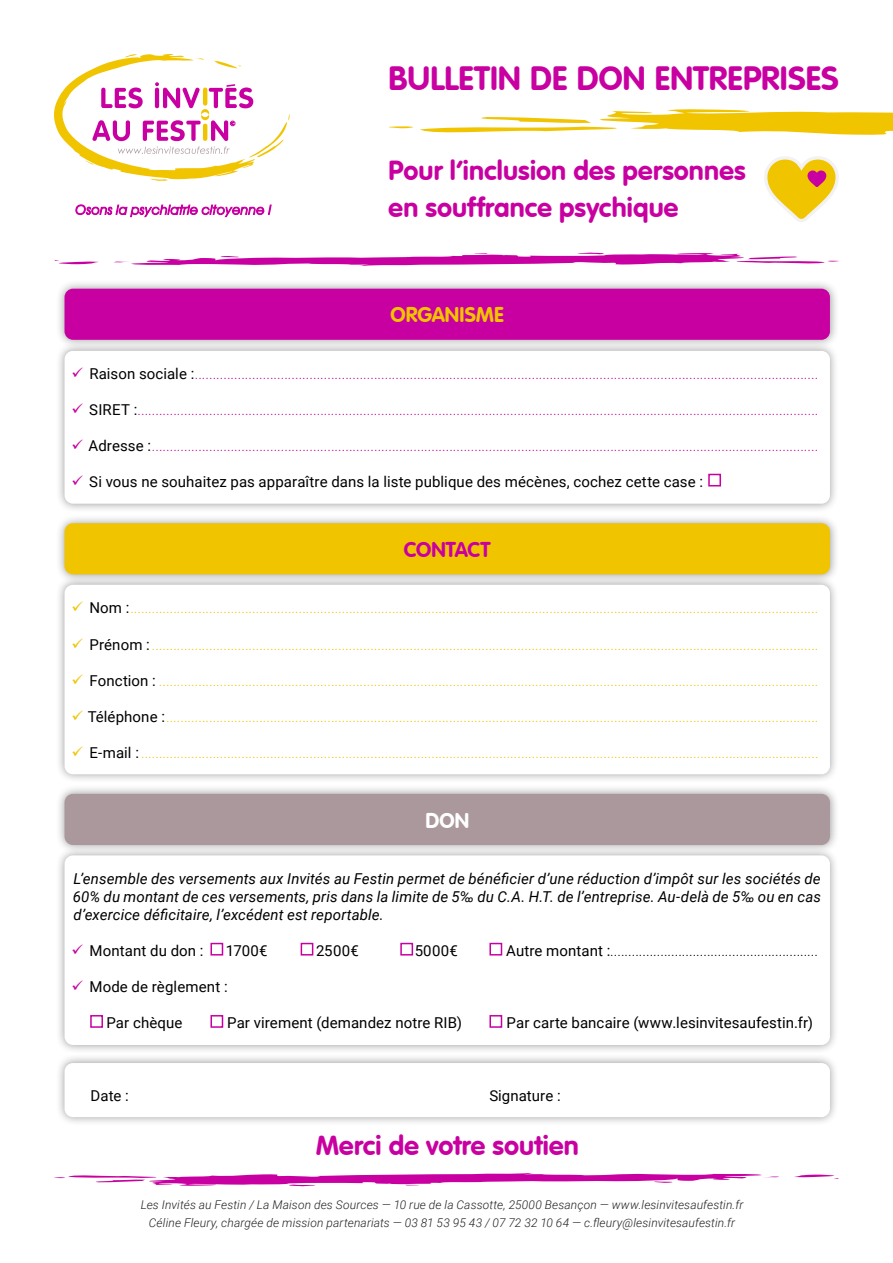
<style>
.page{position:relative;width:893px;height:1263px;background:#fff}
.page>*{position:absolute;margin:0;border:0;box-sizing:border-box;transform-origin:0 0}
.t1{font:700 33px "Rounded";color:#c800a1}
.t2{font:700 27px "Rounded";letter-spacing:.005em;color:#c800a1}
.t3{font:700 21px "Rounded";color:#f1c400}
.t4{font:700 21px "Rounded";letter-spacing:-.01em;color:#c800a1}
.t5{font:700 21px "Rounded";color:#fff}
.t6{font:300 15px "Roboto";color:#f1c400}
.t7{font:300 15px "Roboto";color:#c800a1}
.Body{font:italic 15px/18px "Roboto";letter-spacing:.01em;color:#000;text-align:justify}
.Body-2{font:15px "Roboto";letter-spacing:.005em;color:#000}
.t8{font:300 15px "Roboto";color:#000}
.t9{font:italic 300 12px "Roboto";letter-spacing:.01em;color:#231f20}
.s1{font-weight:400;color:#000}
.s2{font-weight:400}
</style>
<div class="page">
<div style="left:56px;top:1054px;width:783px;height:72px;background:#231f20;opacity:.45"></div>
<div style="left:65px;top:1063px;width:765px;height:54px;background:#fff;border-radius:9px"></div>
<div style="left:56px;top:846px;width:783px;height:208px;background:#231f20;opacity:.45"></div>
<div style="left:65px;top:855px;width:765px;height:190px;background:#fff;border-radius:9px"></div>
<div style="left:56px;top:576px;width:783px;height:208px;background:#231f20;opacity:.45"></div>
<div style="left:65px;top:585px;width:765px;height:189px;background:#fff;border-radius:9px"></div>
<div style="left:56px;top:342px;width:783px;height:171px;background:#231f20;opacity:.45"></div>
<div style="left:65px;top:351px;width:765px;height:153px;background:#fff;border-radius:9px"></div>
<div style="left:55px;top:785px;width:784px;height:69px;background:#231f20;opacity:.45"></div>
<div style="left:65px;top:794px;width:765px;height:51px;background:#ab989d;border-radius:9px"></div>
<div style="left:55px;top:514px;width:784px;height:69px;background:#231f20;opacity:.45"></div>
<div style="left:65px;top:523px;width:765px;height:51px;background:#f1c400;border-radius:9px"></div>
<div style="left:55px;top:280px;width:784px;height:69px;background:#231f20;opacity:.45"></div>
<div style="left:65px;top:289px;width:765px;height:51px;background:#c800a1;border-radius:9px"></div>
<svg style="left:794px;top:1174px;width:45px;height:5px"></svg>
<svg style="left:54px;top:1173px;width:725px;height:13px"></svg>
<svg style="left:54px;top:260px;width:45px;height:4px"></svg>
<svg style="left:114px;top:253px;width:725px;height:13px"></svg>
<svg style="left:764px;top:157px;width:75px;height:65px"></svg>
<svg style="left:388px;top:109px;width:505px;height:26px"></svg>
<div style="left:489px;top:1015px;width:13px;height:13px;border:2px solid #c800a1"></div>
<div style="left:210px;top:1015px;width:13px;height:13px;border:2px solid #c800a1"></div>
<div style="left:90px;top:1015px;width:13px;height:13px;border:2px solid #c800a1"></div>
<div style="left:489px;top:943px;width:13px;height:12px;border:2px solid #c800a1"></div>
<div style="left:400px;top:943px;width:13px;height:12px;border:2px solid #c800a1"></div>
<div style="left:301px;top:943px;width:12px;height:12px;border:2px solid #c800a1"></div>
<div style="left:210px;top:943px;width:13px;height:12px;border:2px solid #c800a1"></div>
<div style="left:708px;top:474px;width:13px;height:12px;border:2px solid #c800a1"></div>
<svg style="left:54px;top:54px;width:236px;height:127px"></svg>
<svg style="left:76px;top:205px;width:195px;height:12px"></svg>
<h1 class="t1" style="left:389px;top:59px;width:452px">BULLETIN DE DON ENTREPRISES</h1>
<h2 class="t2" style="left:389px;top:155px;width:358px">Pour l’inclusion des personnes</h2>
<h2 class="t2" style="left:389px;top:191px;width:291px">en souffrance psychique</h2>
<h3 class="t3" style="left:390px;top:303px;width:115px">ORGANISME</h3>
<p class="t7" style="left:89px;top:363px;width:730px"><span class="s1">Raison sociale :</span>..............................................................................................................................................................................</p>
<p class="t7" style="left:89px;top:399px;width:731px"><span class="s1">SIRET :</span>..............................................................................................................................................................................................</p>
<p class="t7" style="left:89px;top:435px;width:731px"><span class="s1">Adresse :</span>..........................................................................................................................................................................................</p>
<p class="Body-2" style="left:89px;top:471px;width:615px">Si vous ne souhaitez pas apparaître dans la liste publique des mécènes, cochez cette case :</p>
<h3 class="t4" style="left:404px;top:537px;width:88px">CONTACT</h3>
<p class="t6" style="left:89px;top:598px;width:730px"><span class="s1">Nom :</span>................................................................................................................................................................................................</p>
<p class="t6" style="left:89px;top:634px;width:730px"><span class="s1">Prénom :</span> ..........................................................................................................................................................................................</p>
<p class="t6" style="left:89px;top:670px;width:730px"><span class="s1">Fonction :</span> ........................................................................................................................................................................................</p>
<p class="t6" style="left:88px;top:706px;width:732px"><span class="s1">Téléphone :</span>......................................................................................................................................................................................</p>
<p class="t6" style="left:89px;top:742px;width:731px"><span class="s1">E-mail :</span> .............................................................................................................................................................................................</p>
<h3 class="t5" style="left:425px;top:808px;width:45px">DON</h3>
<p class="Body" style="left:73px;top:869px;width:749px">L’ensemble des versements aux Invités au Festin permet de bénéficier d’une réduction d’impôt sur les sociétés de 60% du montant de ces versements, pris dans la limite de 5‰ du C.A. H.T. de l’entreprise. Au-delà de 5‰ ou en cas d’exercice déficitaire, l’excédent est reportable.</p>
<p class="Body-2" style="left:89px;top:940px;width:116px">Montant du don :</p>
<p class="Body-2" style="left:226px;top:940px;width:43px">1700€</p>
<p class="Body-2" style="left:316px;top:940px;width:44px">2500€</p>
<p class="Body-2" style="left:415px;top:940px;width:45px">5000€</p>
<p class="t8" style="left:506px;top:940px;width:313px"><span class="s2">Autre montant :</span>..........................................................</p>
<p class="Body-2" style="left:89px;top:976px;width:140px">Mode de règlement :</p>
<p class="Body-2" style="left:107px;top:1012px;width:78px">Par chèque</p>
<p class="Body-2" style="left:227px;top:1012px;width:236px">Par virement (demandez notre RIB)</p>
<p class="Body-2" style="left:507px;top:1012px;width:308px">Par carte bancaire (www.lesinvitesaufestin.fr)</p>
<p class="Body-2" style="left:91px;top:1085px;width:40px">Date :</p>
<p class="Body-2" style="left:490px;top:1085px;width:73px">Signature :</p>
<h2 class="t2" style="left:316px;top:1129px;width:265px">Merci de votre soutien</h2>
<p class="t9" style="left:141px;top:1196px;width:604px">Les Invités au Festin / La Maison des Sources — 10 rue de la Cassotte, 25000 Besançon — www.lesinvitesaufestin.fr</p>
<p class="t9" style="left:149px;top:1214px;width:588px">Céline Fleury, chargée de mission partenariats — 03 81 53 95 43 / 07 72 32 10 64 — c.fleury@lesinvitesaufestin.fr</p>
</div>
